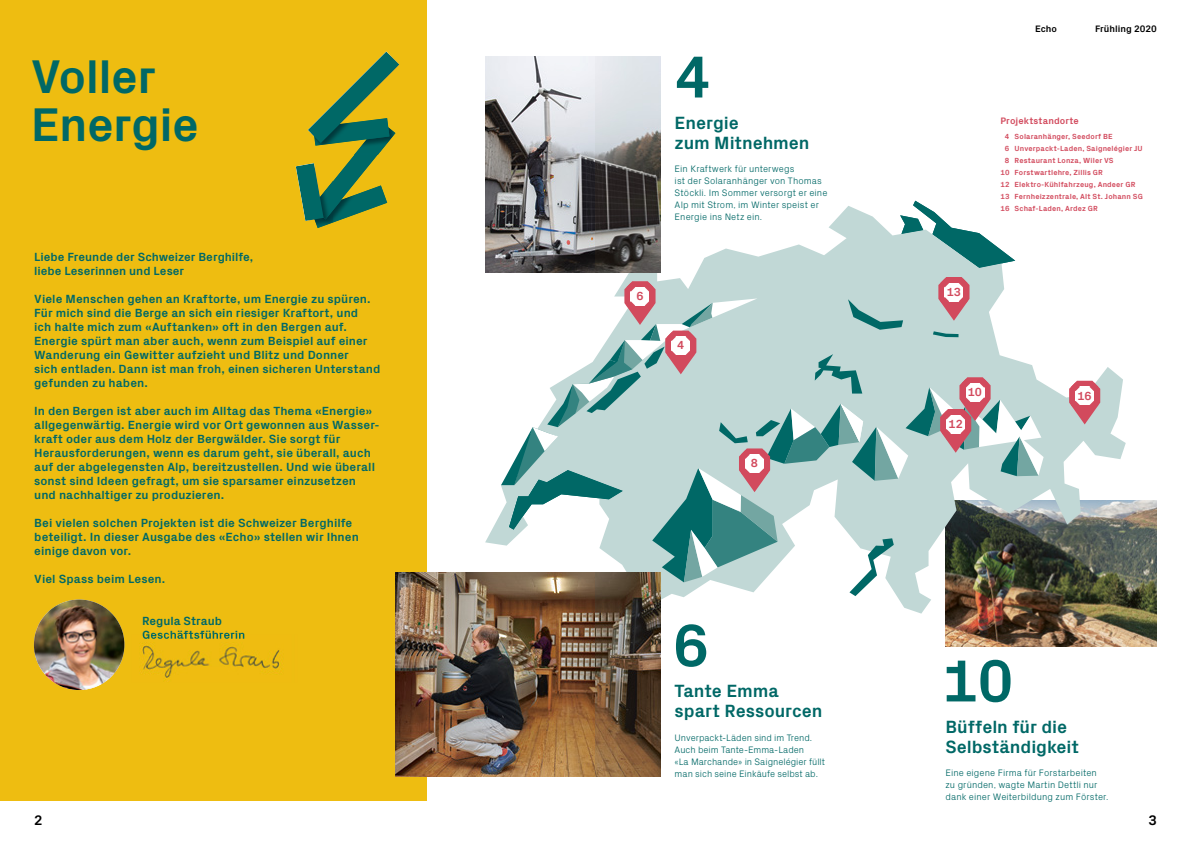
<style>
.page{position:relative;width:1191px;height:842px;background:#fff}
.page>*{position:absolute;margin:0;border:0;box-sizing:border-box;transform-origin:0 0}
.t1{font:700 60px "Px Grotesk";color:#006866}
.t2{font:700 48px/48px "Px Grotesk";letter-spacing:-.015em;color:#006866}
.t3{font:700 18px/20px "Px Grotesk";letter-spacing:-.005em;color:#006866}
.t4{font:700 14px "Px Grotesk";color:#000}
.t5{font:700 12px/14px "Px Grotesk";letter-spacing:.005em;color:#006866}
.t6{font:700 11.9px "Px Grotesk";letter-spacing:-.005em;color:#d24a5d}
.t7{font:300 9.5px/12px "Px Grotesk";letter-spacing:.005em;color:#006866}
.t8{font:700 9.5px "Px Grotesk";letter-spacing:.01em;color:#d24a5d}
.t9{font:700 9.5px "Px Grotesk";color:#000}
.t10{font:700 7.5px "Px Grotesk";letter-spacing:.02em;color:#d24a5d}
</style>
<div class="page">
<img style="left:485px;top:57px;width:110px;height:149px">
<img style="left:945px;top:501px;width:212px;height:145px">
<svg style="left:485px;top:206px;width:640px;height:408px"></svg>
<svg style="left:900px;top:201px;width:115px;height:67px"></svg>
<div style="left:0;top:0;width:426px;height:801px;background:#eebd11"></div>
<img style="left:395px;top:573px;width:200px;height:204px">
<img style="left:34px;top:599px;width:90px;height:91px;border-radius:45px">
<svg style="left:501px;top:275px;width:542px;height:321px"></svg>
<svg style="left:1068px;top:379px;width:33px;height:47px"></svg>
<svg style="left:296px;top:51px;width:103px;height:177px"></svg>
<svg style="left:595px;top:573px;width:65px;height:204px"></svg>
<svg style="left:595px;top:57px;width:65px;height:216px"></svg>
<img style="left:139px;top:635px;width:143px;height:47px">
<img style="left:143px;top:635px;width:101px;height:4px">
<h2 class="t2" style="left:31px;top:50px;width:169px">Voller<br>Energie</h2>
<p class="t5" style="left:34px;top:249px;width:221px">Liebe Freunde der Schweizer Berghilfe, liebe Leserinnen und Leser</p>
<p class="t5" style="left:34px;top:291px;width:347px">Viele Menschen gehen an Kraftorte, um Energie zu spüren.<br>Für mich sind die Berge an sich ein riesiger Kraftort, und<br>ich halte mich zum «Auftanken» oft in den Bergen auf.<br>Energie spürt man aber auch, wenn zum Beispiel auf einer Wanderung ein Gewitter aufzieht und Blitz und Donner<br>sich entladen. Dann ist man froh, einen sicheren Unterstand gefunden zu haben.</p>
<p class="t5" style="left:34px;top:403px;width:347px">In den Bergen ist aber auch im Alltag das Thema «Energie» allgegenwärtig. Energie wird vor Ort gewonnen aus Wasser&shy;kraft oder aus dem Holz der Bergwälder. Sie sorgt für Herausforderungen, wenn es darum geht, sie überall, auch auf der abgelegensten Alp, bereitzustellen. Und wie überall sonst sind Ideen gefragt, um sie sparsamer einzusetzen und nachhaltiger zu produzieren.</p>
<p class="t5" style="left:34px;top:515px;width:326px">Bei vielen solchen Projekten ist die Schweizer Berghilfe beteiligt. In dieser Ausgabe des «Echo» stellen wir Ihnen einige davon vor.</p>
<p class="t5" style="left:34px;top:571px;width:132px">Viel Spass beim Lesen.</p>
<p class="t5" style="left:142px;top:613px;width:105px">Regula Straub<br>Geschäftsführerin</p>
<p class="t6" style="left:636px;top:287px;width:9px">6</p>
<h1 class="t1" style="left:674px;top:34px;width:37px">4</h1>
<h3 class="t3" style="left:674px;top:112px;width:136px">Energie<br>zum Mitnehmen</h3>
<p class="t7" style="left:674px;top:162px;width:154px">Ein Kraftwerk für unterwegs<br>ist der Solaranhänger von Thomas<br>Stöckli. Im Sommer versorgt er eine<br>Alp mit Strom, im Winter speist er<br>Energie ins Netz ein.</p>
<p class="t6" style="left:677px;top:337px;width:9px">4</p>
<p class="t6" style="left:751px;top:455px;width:9px">8</p>
<h1 class="t1" style="left:673px;top:602px;width:37px">6</h1>
<h3 class="t3" style="left:674px;top:680px;width:149px">Tante Emma spart Ressourcen</h3>
<p class="t7" style="left:674px;top:731px;width:152px">Unverpackt-Läden sind im Trend.<br>Auch beim Tante-Emma-Laden<br>«La Marchande» in Saignelégier füllt man sich seine Einkäufe selbst ab.</p>
<p class="t9" style="left:1035px;top:21px;width:23px">Echo</p>
<p class="t9" style="left:1095px;top:21px;width:63px">Frühling 2020</p>
<p class="t6" style="left:946px;top:283px;width:16px">13</p>
<p class="t8" style="left:1000px;top:114px;width:80px">Projektstandorte</p>
<p class="t10" style="left:1005px;top:131px;width:109px">4 Solaranhänger, Seedorf BE</p>
<p class="t10" style="left:1005px;top:143px;width:139px">6 Unverpackt-Laden, Saignelégier JU</p>
<p class="t10" style="left:1005px;top:155px;width:110px">8 Restaurant Lonza, Wiler VS</p>
<p class="t10" style="left:1000px;top:167px;width:104px">10 Forstwartlehre, Zillis GR</p>
<p class="t10" style="left:1000px;top:179px;width:136px">12 Elektro-Kühlfahrzeug, Andeer GR</p>
<p class="t10" style="left:1000px;top:191px;width:144px">13 Fernheizzentrale, Alt St. Johann SG</p>
<p class="t10" style="left:1000px;top:203px;width:99px">16 Schaf-Laden, Ardez GR</p>
<p class="t6" style="left:968px;top:383px;width:16px">10</p>
<p class="t6" style="left:948px;top:415px;width:16px">12</p>
<p class="t6" style="left:1077px;top:387px;width:16px">16</p>
<h1 class="t1" style="left:942px;top:638px;width:73px">10</h1>
<h3 class="t3" style="left:945px;top:716px;width:135px">Büffeln für die<br>Selbständigkeit</h3>
<p class="t7" style="left:945px;top:766px;width:164px">Eine eigene Firma für Forstarbeiten zu gründen, wagte Martin Dettli nur dank einer Weiterbildung zum Förster.</p>
<p class="t4" style="left:34px;top:810px;width:10px">2</p>
<p class="t4" style="left:1148px;top:810px;width:10px">3</p>
</div>
